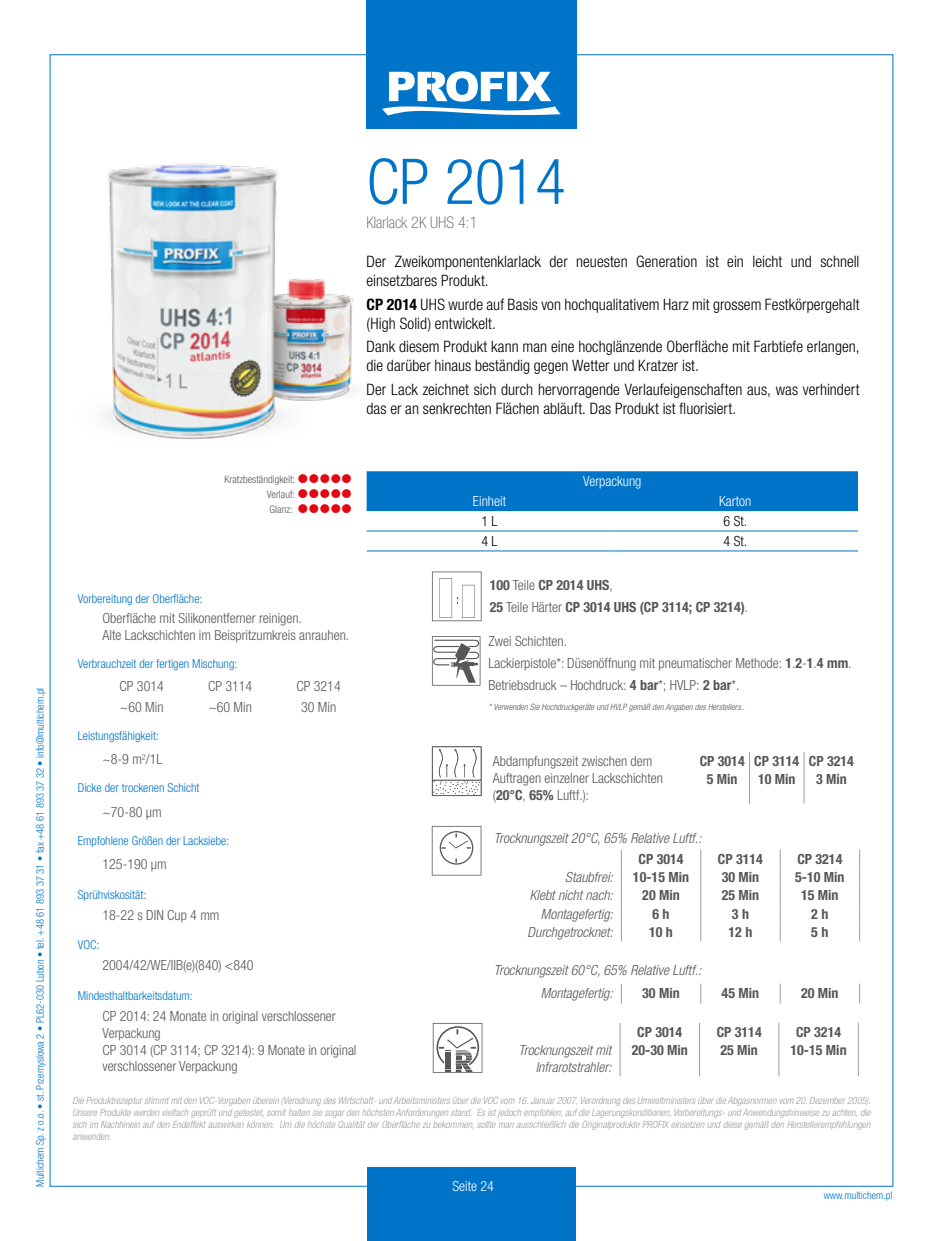
<style>
.page{position:relative;width:943px;height:1241px;background:#fff}
.page>*{position:absolute;margin:0;border:0;box-sizing:border-box;transform-origin:0 0}
.t1{font:300 condensed 63px "Helvetica Neue LT Pro";color:#0074c8}
.t2{font:100 condensed 15.92px "Helvetica Neue LT Pro";color:#575756}
.t3{font:300 condensed 15.75px/18.9px "Helvetica Neue LT Pro";letter-spacing:.005em;color:#000}
.t4{font:300 condensed 14px/16.8px "Helvetica Neue LT Pro";color:#575756}
.t5{font:700 condensed 14px/21.7px "Helvetica Neue LT Pro";color:#575756}
.t6{font:italic 300 condensed 14px/22.6px "Helvetica Neue LT Pro";color:#575756}
.t7{font:300 condensed 14px "Helvetica Neue LT Pro";color:#fff}
.t8{font:300 condensed 14px "Helvetica Neue LT Pro";color:#000}
.t9{font:300 condensed 12.25px "Helvetica Neue LT Pro";color:#0074c8}
.t10{font:300 condensed 10.5px "Helvetica Neue LT Pro";color:#0074c8}
.t11{font:300 condensed 10.5px/14.7px "Helvetica Neue LT Pro";color:#575756;text-align:justify}
.t12{font:italic 300 condensed 9.97px/11.9px "Helvetica Neue LT Pro";color:#9d9d9c;text-align:justify}
.t13{font:italic 300 condensed 8.75px "Helvetica Neue LT Pro";color:#575756}
.s1{font-weight:700}
.s2{font-weight:300}
</style>
<div class="page">
<div style="left:367px;top:1166px;width:209px;height:74px;background:#0074c8"></div>
<div style="left:366px;top:0;width:211px;height:129px;background:#0074c8"></div>
<svg style="left:382px;top:71px;width:179px;height:44px"></svg>
<img style="left:105px;top:163px;width:249px;height:277px">
<div style="left:366px;top:471px;width:492px;height:40px;background:#0074c8"></div>
<hr style="left:366px;top:530px;width:246px;height:1px;background:#0074c8">
<hr style="left:366px;top:550px;width:246px;height:1px;background:#0074c8">
<hr style="left:612px;top:530px;width:246px;height:1px;background:#0074c8">
<hr style="left:612px;top:550px;width:246px;height:1px;background:#0074c8">
<svg style="left:432px;top:571px;width:49px;height:50px"></svg>
<svg style="left:432px;top:636px;width:48px;height:49px"></svg>
<svg style="left:432px;top:746px;width:49px;height:49px"></svg>
<svg style="left:433px;top:1023px;width:49px;height:49px"></svg>
<svg style="left:432px;top:825px;width:49px;height:50px"></svg>
<svg style="left:621px;top:849px;width:1px;height:92px"></svg>
<svg style="left:700px;top:849px;width:1px;height:92px"></svg>
<svg style="left:779px;top:850px;width:1px;height:91px"></svg>
<svg style="left:621px;top:983px;width:1px;height:20px"></svg>
<svg style="left:859px;top:849px;width:1px;height:92px"></svg>
<svg style="left:700px;top:983px;width:1px;height:20px"></svg>
<svg style="left:780px;top:983px;width:1px;height:20px"></svg>
<svg style="left:859px;top:983px;width:1px;height:20px"></svg>
<svg style="left:619px;top:1023px;width:1px;height:17px"></svg>
<svg style="left:699px;top:1023px;width:1px;height:17px"></svg>
<svg style="left:778px;top:1023px;width:1px;height:17px"></svg>
<hr style="left:619px;top:1040px;width:1px;height:36px;background:#9d9d9c">
<hr style="left:699px;top:1040px;width:1px;height:36px;background:#9d9d9c">
<hr style="left:778px;top:1040px;width:1px;height:36px;background:#9d9d9c">
<svg style="left:858px;top:1023px;width:1px;height:17px"></svg>
<hr style="left:858px;top:1040px;width:1px;height:36px;background:#9d9d9c">
<svg style="left:749px;top:752px;width:1px;height:17px"></svg>
<svg style="left:803px;top:752px;width:1px;height:17px"></svg>
<hr style="left:749px;top:769px;width:1px;height:34px;background:#9d9d9c">
<hr style="left:803px;top:769px;width:1px;height:34px;background:#9d9d9c">
<p class="t10" style="left:34px;top:1186px;width:500px;rotate:-90deg">Multichem Sp. z o.o. • st. Przemyslowa 2 • PL62-030 Lubon • tel. +48 61 893 37 31 • fax +48 61 893 37 32 • info@multichem.pl</p>
<h1 class="t1" style="left:366px;top:145px;width:201px">CP 2014</h1>
<h2 class="t2" style="left:366px;top:213px;width:112px">Klarlack 2K UHS 4:1</h2>
<h3 class="t3" style="left:366px;top:252px;width:494px">Der Zweikomponentenklarlack der neuesten Generation ist ein leicht und schnell einsetzbares Produkt.</h3>
<h3 class="t3" style="left:366px;top:294px;width:494px"><span class="s1">CP 2014</span> UHS wurde auf Basis von hochqualitativem Harz mit grossem Festkörpergehalt (High Solid) entwickelt.</h3>
<h3 class="t3" style="left:366px;top:337px;width:494px">Dank diesem Produkt kann man eine hochglänzende Oberfläche mit Farbtiefe erlangen, die darüber hinaus beständig gegen Wetter und Kratzer ist.</h3>
<h3 class="t3" style="left:366px;top:380px;width:494px">Der Lack zeichnet sich durch hervorragende Verlaufeigenschaften aus, was verhindert das er an senkrechten Flächen abläuft. Das Produkt ist fluorisiert.</h3>
<p class="t11" style="left:267px;top:472px;width:30px;text-indent:-42px">Kratzbeständigkeit:<br>Verlauf:<br>Glanz:</p>
<p class="t9" style="left:78px;top:591px;width:126px">Vorbereitung der Oberfläche:</p>
<h3 class="t4" style="left:102px;top:610px;width:248px">Oberfläche mit Silikonentferner reinigen.<br>Alte Lackschichten im Beispritzumkreis anrauhen.</h3>
<p class="t9" style="left:78px;top:656px;width:161px">Verbrauchzeit der fertigen Mischung:</p>
<h3 class="t4" style="left:120px;top:677px;width:46px">CP 3014</h3>
<h3 class="t4" style="left:208px;top:677px;width:46px">CP 3114</h3>
<h3 class="t4" style="left:296px;top:677px;width:46px">CP 3214</h3>
<h3 class="t4" style="left:120px;top:698px;width:45px">~60 Min</h3>
<h3 class="t4" style="left:208px;top:698px;width:45px">~60 Min</h3>
<h3 class="t4" style="left:301px;top:698px;width:37px">30 Min</h3>
<p class="t9" style="left:78px;top:728px;width:83px">Leistungsfähigkeit:</p>
<h3 class="t4" style="left:102px;top:750px;width:61px">~8-9 m<sup>2</sup>/1L</h3>
<p class="t9" style="left:78px;top:781px;width:123px">Dicke der trockenen Schicht</p>
<h3 class="t4" style="left:102px;top:803px;width:61px">~70-80 µm</h3>
<p class="t9" style="left:78px;top:833px;width:153px">Empfohlene Größen der Lacksiebe:</p>
<h3 class="t4" style="left:102px;top:855px;width:66px">125-190 µm</h3>
<p class="t9" style="left:78px;top:887px;width:70px">Sprühviskosität:</p>
<h3 class="t4" style="left:102px;top:906px;width:119px">18-22 s DIN Cup 4 mm</h3>
<p class="t9" style="left:78px;top:937px;width:23px">VOC:</p>
<h3 class="t4" style="left:102px;top:956px;width:152px">2004/42/WE/IIB(e)(840) &lt;840</h3>
<p class="t9" style="left:78px;top:988px;width:117px">Mindesthaltbarkeitsdatum:</p>
<h3 class="t4" style="left:102px;top:1007px;width:255px">CP 2014: 24 Monate in original verschlossener Verpackung<br>CP 3014 (CP 3114; CP 3214): 9 Monate in original verschlossener Verpackung</h3>
<h3 class="t7" style="left:583px;top:473px;width:60px">Verpackung</h3>
<h3 class="t7" style="left:473px;top:493px;width:35px">Einheit</h3>
<h3 class="t7" style="left:719px;top:493px;width:34px">Karton</h3>
<h3 class="t8" style="left:481px;top:513px;width:18px">1 L</h3>
<h3 class="t8" style="left:723px;top:513px;width:23px">6 St.</h3>
<h3 class="t8" style="left:481px;top:533px;width:18px">4 L</h3>
<h3 class="t8" style="left:723px;top:533px;width:23px">4 St.</h3>
<h3 class="t5" style="left:489px;top:574px;width:257px">100 <span class="s2">Teile</span> CP 2014 UHS<span class="s2">,<br></span>25 <span class="s2">Teile Härter</span> CP 3014 UHS (CP 3114; CP 3214)<span class="s2">.</span></h3>
<h3 class="t4" style="left:488px;top:630px;width:362px;line-height:21.7px">Zwei Schichten.<br>Lackierpistole*: Düsenöffnung mit pneumatischer Methode: <span class="s1">1</span>.<span class="s1">2</span>‑<span class="s1">1</span>.<span class="s1">4 mm</span>.<br>Betriebsdruck – Hochdruck: <span class="s1">4 bar</span>*; HVLP: <span class="s1">2 bar</span>*.</h3>
<p class="t13" style="left:488px;top:701px;width:258px">* Verwenden Sie Hochdruckgeräte und HVLP gemäß den Angaben des Herstellers..</p>
<h3 class="t4" style="left:493px;top:752px;width:172px">Abdampfungszeit zwischen dem<br>Auftragen einzelner Lackschichten (<span class="s1">20°C</span>, <span class="s1">65%</span> Luftf.):</h3>
<h3 class="t5" style="left:706px;top:752px;width:149px;line-height:17.8px;text-indent:-7px">CP 3014 CP 3114 CP 3214<br>5 Min</h3>
<h3 class="t5" style="left:758px;top:768px;width:39px">10 Min</h3>
<h3 class="t5" style="left:816px;top:768px;width:32px">3 Min</h3>
<h3 class="t6" style="left:494px;top:826px;width:209px">Trocknungszeit 20°C, 65% Relative Luftf.:</h3>
<h3 class="t5" style="left:638px;top:847px;width:47px">CP 3014</h3>
<h3 class="t5" style="left:718px;top:847px;width:47px">CP 3114</h3>
<h3 class="t5" style="left:797px;top:847px;width:47px">CP 3214</h3>
<h3 class="t6" style="left:565px;top:865px;width:49px">Staubfrei:</h3>
<h3 class="t5" style="left:633px;top:865px;width:58px">10-15 Min</h3>
<h3 class="t5" style="left:721px;top:865px;width:39px">30 Min</h3>
<h3 class="t5" style="left:795px;top:865px;width:51px">5-10 Min</h3>
<h3 class="t6" style="left:530px;top:883px;width:85px">Klebt nicht nach:</h3>
<h3 class="t5" style="left:642px;top:883px;width:39px">20 Min</h3>
<h3 class="t5" style="left:721px;top:883px;width:39px">25 Min</h3>
<h3 class="t5" style="left:801px;top:883px;width:39px">15 Min</h3>
<h3 class="t6" style="left:541px;top:903px;width:74px">Montagefertig:</h3>
<h3 class="t5" style="left:652px;top:903px;width:19px">6 h</h3>
<h3 class="t5" style="left:732px;top:903px;width:19px">3 h</h3>
<h3 class="t5" style="left:811px;top:903px;width:19px">2 h</h3>
<h3 class="t6" style="left:527px;top:920px;width:87px">Durchgetrocknet:</h3>
<h3 class="t5" style="left:649px;top:921px;width:25px">10 h</h3>
<h3 class="t5" style="left:728px;top:921px;width:25px">12 h</h3>
<h3 class="t5" style="left:811px;top:921px;width:19px">5 h</h3>
<h3 class="t6" style="left:540px;top:958px;width:162px;text-indent:-47px">Trocknungszeit 60°C, 65% Relative Luftf.:<br>Montagefertig:</h3>
<h3 class="t5" style="left:642px;top:981px;width:39px">30 Min</h3>
<h3 class="t5" style="left:721px;top:981px;width:39px">45 Min</h3>
<h3 class="t5" style="left:801px;top:981px;width:39px">20 Min</h3>
<h3 class="t5" style="left:637px;top:1021px;width:47px">CP 3014</h3>
<h3 class="t5" style="left:716px;top:1021px;width:47px">CP 3114</h3>
<h3 class="t5" style="left:796px;top:1021px;width:47px">CP 3214</h3>
<h3 class="t6" style="left:518px;top:1040px;width:95px;line-height:17.5px;text-align:right">Trocknungszeit mit<br>Infrarotstrahler:</h3>
<h3 class="t5" style="left:631px;top:1038px;width:58px">20-30 Min</h3>
<h3 class="t5" style="left:720px;top:1038px;width:39px">25 Min</h3>
<h3 class="t5" style="left:790px;top:1038px;width:58px">10-15 Min</h3>
<p class="t12" style="left:72px;top:1094px;width:799px">Die Produktrezeptur stimmt mit den VOC-Vorgaben überein (Verodnung des Wirtschaft- und Arbeitsministers über die VOC vom 16. Januar 2007, Verordnung des Umweltministers über die Abgasnormen vom 20. Dezember 2005).<br>Unsere Produkte werden vielfach geprüft und getestet, somit halten sie sogar den höchsten Anforderungen stand. Es ist jedoch empfohlen, auf die Lagerungskonditionen, Vorbereitungs- und Anwendungshinweise zu achten, die sich im Nachhinein auf den Endeffekt auswirken können. Um die höchste Qualität der Oberfläche zu bekommen, sollte man ausschließlich die Originalprodukte PROFIX einsetzen und diese gemäß den Herstellerempfehlungen anwenden.</p>
<h3 class="t7" style="left:452px;top:1177px;width:43px">Seite 24</h3>
<p class="t10" style="left:823px;top:1188px;width:70px">www.multichem.pl</p>
</div>
